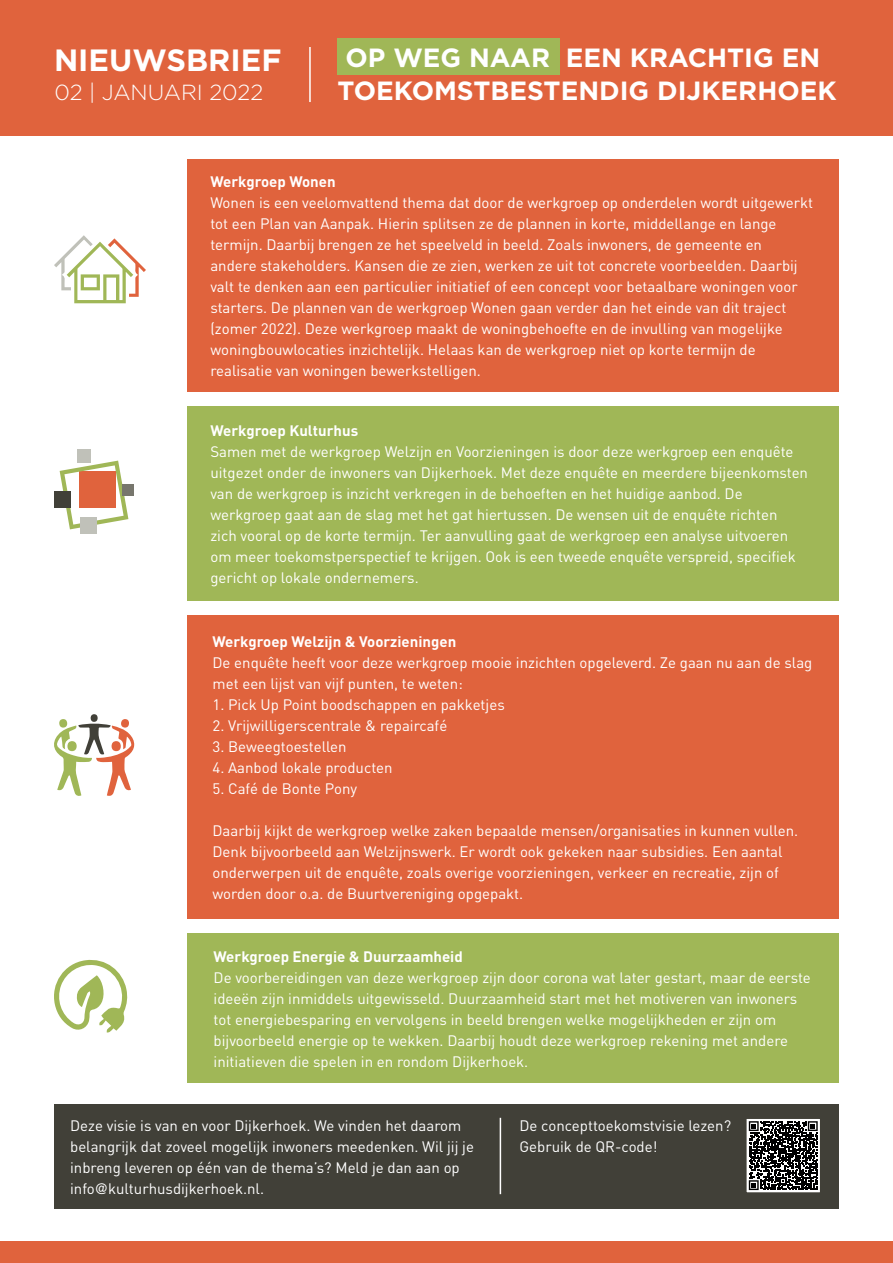
<style>
.page{position:relative;width:893px;height:1263px;background:#fff}
.page>*{position:absolute;margin:0;border:0;box-sizing:border-box;transform-origin:0 0}
.t1{font:700 30.75px "Gotham";color:#fff}
.t2{font:700 26.4px/32.7px "Gotham";color:#fff}
.t3{font:300 21.75px "Gotham";color:#fff}
.t4{font:15px/21px "Adi Haus";color:#fff}
.t5{font:700 15px "Adi Haus";color:#fff}
</style>
<div class="page">
<svg style="left:54px;top:959px;width:74px;height:73px"></svg>
<svg style="left:60px;top:461px;width:68px;height:68px"></svg>
<div style="left:122px;top:484px;width:12px;height:12px;background:#77766d"></div>
<div style="left:80px;top:517px;width:16px;height:17px;background:#c0c1b9"></div>
<div style="left:77px;top:449px;width:13px;height:13px;background:#c0c1b9"></div>
<div style="left:54px;top:491px;width:16px;height:17px;background:#414038"></div>
<svg style="left:54px;top:235px;width:92px;height:68px"></svg>
<div style="left:187px;top:933px;width:652px;height:150px;background:#a0b757"></div>
<div style="left:0;top:0;width:893px;height:136px;background:#e0633d"></div>
<div style="left:338px;top:39px;width:222px;height:36px;background:#a0b757"></div>
<hr style="left:309px;top:47px;width:2px;height:55px;background:#fff">
<div style="left:0;top:1242px;width:893px;height:21px;background:#e0633d"></div>
<div style="left:187px;top:159px;width:652px;height:233px;background:#e0633d"></div>
<div style="left:187px;top:406px;width:652px;height:195px;background:#a0b757"></div>
<div style="left:187px;top:615px;width:652px;height:304px;background:#e0633d"></div>
<div style="left:55px;top:1104px;width:784px;height:105px;background:#414038"></div>
<svg style="left:54px;top:723px;width:80px;height:73px"></svg>
<div style="left:112px;top:741px;width:9px;height:10px;background:#e0633d;border-radius:50%"></div>
<div style="left:67px;top:741px;width:10px;height:10px;background:#a0b757;border-radius:50%"></div>
<div style="left:121px;top:719px;width:8px;height:9px;background:#e0633d;border-radius:50%"></div>
<div style="left:59px;top:719px;width:8px;height:9px;background:#a0b757;border-radius:50%"></div>
<div style="left:91px;top:714px;width:7px;height:8px;background:#414038;border-radius:50%"></div>
<div style="left:746px;top:1118px;width:74px;height:75px;background:#fff"></div>
<svg style="left:749px;top:1121px;width:69px;height:69px"></svg>
<div style="left:745px;top:1118px;width:76px;height:75px;border:1px solid #414038"></div>
<hr style="left:500px;top:1118px;width:1px;height:76px;background:#fff">
<h1 class="t1" style="left:54px;top:42px;width:229px">NIEUWSBRIEF</h1>
<h3 class="t3" style="left:54px;top:80px;width:210px">02 | JANUARI 2022</h3>
<h2 class="t2" style="left:338px;top:41px;width:500px">OP WEG NAAR EEN KRACHTIG EN<br>TOEKOMSTBESTENDIG DIJKERHOEK</h2>
<p class="t5" style="left:210px;top:172px;width:127px">Werkgroep Wonen</p>
<p class="t4" style="left:210px;top:192px;width:604px">Wonen is een veelomvattend thema dat door de werkgroep op onderdelen wordt uitgewerkt tot een Plan van Aanpak. Hierin splitsen ze de plannen in korte, middellange en lange termijn. Daarbij brengen ze het speelveld in beeld. Zoals inwoners, de gemeente en<br>andere stakeholders. Kansen die ze zien, werken ze uit tot concrete voorbeelden. Daarbij valt te denken aan een particulier initiatief of een concept voor betaalbare woningen voor starters. De plannen van de werkgroep Wonen gaan verder dan het einde van dit traject (zomer 2022). Deze werkgroep maakt de woningbehoefte en de invulling van mogelijke woningbouwlocaties inzichtelijk. Helaas kan de werkgroep niet op korte termijn de realisatie van woningen bewerkstelligen.</p>
<p class="t5" style="left:210px;top:421px;width:149px">Werkgroep Kulturhus</p>
<p class="t4" style="left:210px;top:441px;width:599px">Samen met de werkgroep Welzijn en Voorzieningen is door deze werkgroep een enquête uitgezet onder de inwoners van Dijkerhoek. Met deze enquête en meerdere bijeenkomsten van de werkgroep is inzicht verkregen in de behoeften en het huidige aanbod. De werkgroep gaat aan de slag met het gat hiertussen. De wensen uit de enquête richten<br>zich vooral op de korte termijn. Ter aanvulling gaat de werkgroep een analyse uitvoeren om meer toekomstperspectief te krijgen. Ook is een tweede enquête verspreid, specifiek gericht op lokale ondernemers.</p>
<p class="t5" style="left:213px;top:632px;width:245px">Werkgroep Welzijn &amp; Voorzieningen</p>
<p class="t4" style="left:213px;top:652px;width:601px">De enquête heeft voor deze werkgroep mooie inzichten opgeleverd. Ze gaan nu aan de slag met een lijst van vijf punten, te weten:</p>
<p class="t4" style="left:213px;top:694px;width:294px">1. Pick Up Point boodschappen en pakketjes</p>
<p class="t4" style="left:213px;top:715px;width:236px">2. Vrijwilligerscentrale &amp; repaircafé</p>
<p class="t4" style="left:213px;top:736px;width:136px">3. Beweegtoestellen</p>
<p class="t4" style="left:213px;top:757px;width:182px">4. Aanbod lokale producten</p>
<p class="t4" style="left:213px;top:778px;width:146px">5. Café de Bonte Pony</p>
<p class="t4" style="left:213px;top:820px;width:587px">Daarbij kijkt de werkgroep welke zaken bepaalde mensen/organisaties in kunnen vullen.<br>Denk bijvoorbeeld aan Welzijnswerk. Er wordt ook gekeken naar subsidies. Een aantal onderwerpen uit de enquête, zoals overige voorzieningen, verkeer en recreatie, zijn of worden door o.a. de Buurtvereniging opgepakt.</p>
<p class="t5" style="left:214px;top:947px;width:251px">Werkgroep Energie &amp; Duurzaamheid</p>
<p class="t4" style="left:214px;top:967px;width:599px">De voorbereidingen van deze werkgroep zijn door corona wat later gestart, maar de eerste ideeën zijn inmiddels uitgewisseld. Duurzaamheid start met het motiveren van inwoners tot energiebesparing en vervolgens in beeld brengen welke mogelijkheden er zijn om bijvoorbeeld energie op te wekken. Daarbij houdt deze werkgroep rekening met andere initiatieven die spelen in en rondom Dijkerhoek.</p>
<p class="t4" style="left:70px;top:1115px;width:405px">Deze visie is van en voor Dijkerhoek. We vinden het daarom belangrijk dat zoveel mogelijk inwoners meedenken. Wil jij je inbreng leveren op één van de thema’s? Meld je dan aan op info@kulturhusdijkerhoek.nl.</p>
<p class="t4" style="left:519px;top:1115px;width:213px">De concepttoekomstvisie lezen?<br>Gebruik de QR-code!</p>
</div>
